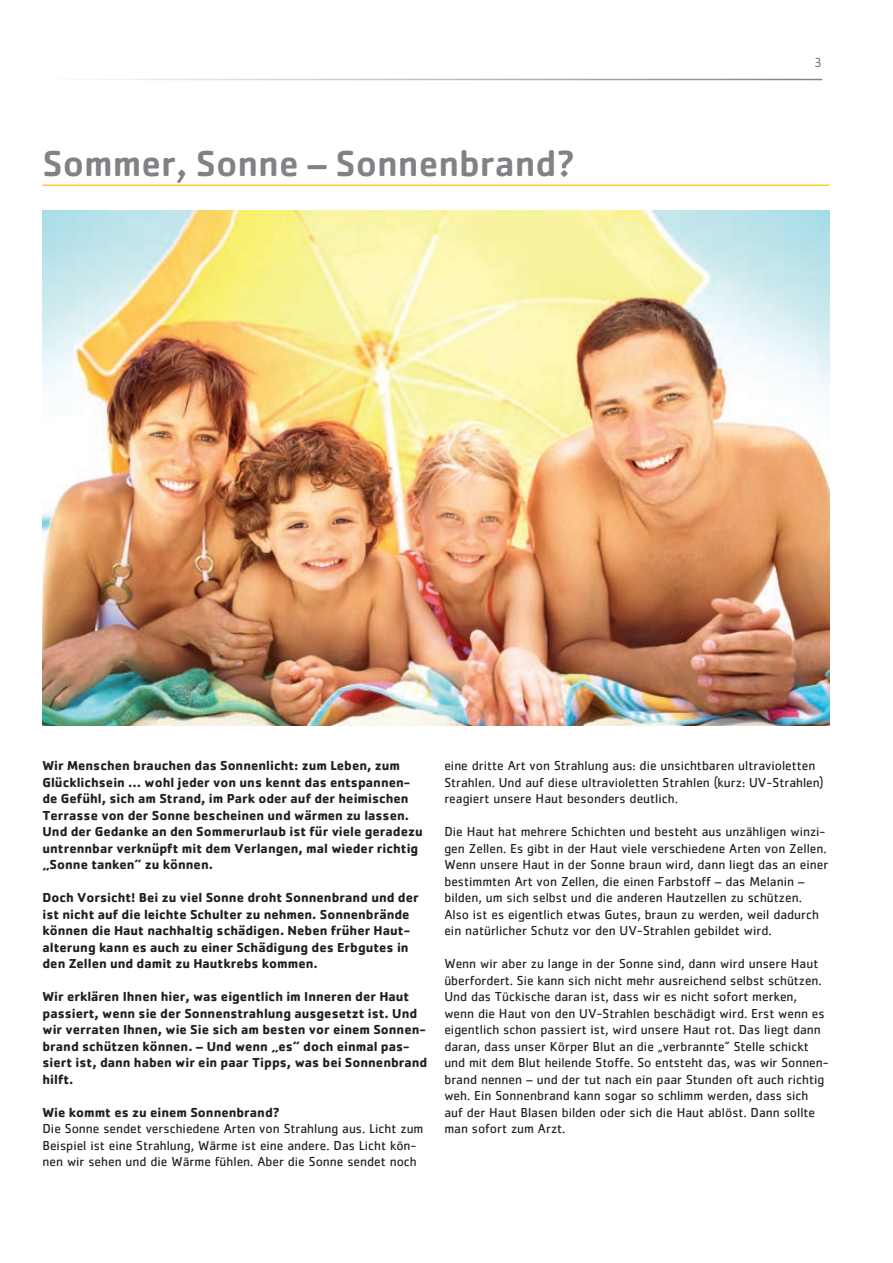
<style>
.page{position:relative;width:893px;height:1263px;background:#fff}
.page>*{position:absolute;margin:0;border:0;box-sizing:border-box;transform-origin:0 0}
.H_1{font:500 37.5px "Cachet";color:#808285}
.Fließtext{font:13.5px/16.5px "Cachet";color:#231f20}
.H_3{font:700 13.5px/16.5px "Cachet";color:#231f20}
.oben_linke{font:13.5px "Cachet";color:#808285}
</style>
<div class="page">
<hr style="left:43px;top:184px;width:786px;height:2px;background:#fecb2f">
<img style="left:43px;top:210px;width:786px;height:515px">
<hr style="left:37px;top:79px;width:785px;height:1px;background:#808285">
<p class="H_1" style="left:43px;top:140px;width:534px">Sommer, Sonne – Sonnenbrand?</p>
<p class="oben_linke" style="left:814px;top:55px;width:9px">3</p>
<p class="H_3" style="left:43px;top:757px;width:382px">Wir Menschen brauchen das Sonnenlicht: zum Leben, zum Glücklichsein ... wohl jeder von uns kennt das entspannen&shy;de Gefühl, sich am Strand, im Park oder auf der heimischen Terrasse von der Sonne bescheinen und wärmen zu lassen.<br>Und der Gedanke an den Sommerurlaub ist für viele geradezu untrennbar verknüpft mit dem Verlangen, mal wieder richtig „Sonne tanken” zu können.</p>
<p class="H_3" style="left:43px;top:889px;width:378px">Doch Vorsicht! Bei zu viel Sonne droht Sonnenbrand und der ist nicht auf die leichte Schulter zu nehmen. Sonnenbrände können die Haut nachhaltig schädigen. Neben früher Haut&shy;alterung kann es auch zu einer Schädigung des Erbgutes in den Zellen und damit zu Hautkrebs kommen.</p>
<p class="H_3" style="left:43px;top:988px;width:386px">Wir erklären Ihnen hier, was eigentlich im Inneren der Haut passiert, wenn sie der Sonnenstrahlung ausgesetzt ist. Und wir verraten Ihnen, wie Sie sich am besten vor einem Sonnen&shy;brand schützen können. – Und wenn „es” doch einmal pas&shy;siert ist, dann haben wir ein paar Tipps, was bei Sonnenbrand hilft.</p>
<p class="H_3" style="left:43px;top:1103px;width:239px">Wie kommt es zu einem Sonnenbrand?</p>
<p class="Fließtext" style="left:43px;top:1120px;width:382px">Die Sonne sendet verschiedene Arten von Strahlung aus. Licht zum<br>Beispiel ist eine Strahlung, Wärme ist eine andere. Das Licht kön&shy;nen wir sehen und die Wärme fühlen. Aber die Sonne sendet noch</p>
<p class="Fließtext" style="left:444px;top:757px;width:381px">eine dritte Art von Strahlung aus: die unsichtbaren ultravioletten<br>Strahlen. Und auf diese ultravioletten Strahlen (kurz: UV-Strahlen) reagiert unsere Haut besonders deutlich.</p>
<p class="Fließtext" style="left:444px;top:823px;width:385px">Die Haut hat mehrere Schichten und besteht aus unzähligen winzi&shy;gen Zellen. Es gibt in der Haut viele verschiedene Arten von Zellen.<br>Wenn unsere Haut in der Sonne braun wird, dann liegt das an einer bestimmten Art von Zellen, die einen Farbstoff – das Melanin – bilden, um sich selbst und die anderen Hautzellen zu schützen.<br>Also ist es eigentlich etwas Gutes, braun zu werden, weil dadurch ein natürlicher Schutz vor den UV-Strahlen gebildet wird.</p>
<p class="Fließtext" style="left:444px;top:955px;width:386px">Wenn wir aber zu lange in der Sonne sind, dann wird unsere Haut überfordert. Sie kann sich nicht mehr ausreichend selbst schützen.<br>Und das Tückische daran ist, dass wir es nicht sofort merken, wenn die Haut von den UV-Strahlen beschädigt wird. Erst wenn es eigentlich schon passiert ist, wird unsere Haut rot. Das liegt dann daran, dass unser Körper Blut an die „verbrannte” Stelle schickt und mit dem Blut heilende Stoffe. So entsteht das, was wir Sonnen&shy;brand nennen – und der tut nach ein paar Stunden oft auch richtig weh. Ein Sonnenbrand kann sogar so schlimm werden, dass sich auf der Haut Blasen bilden oder sich die Haut ablöst. Dann sollte man sofort zum Arzt.</p>
</div>
